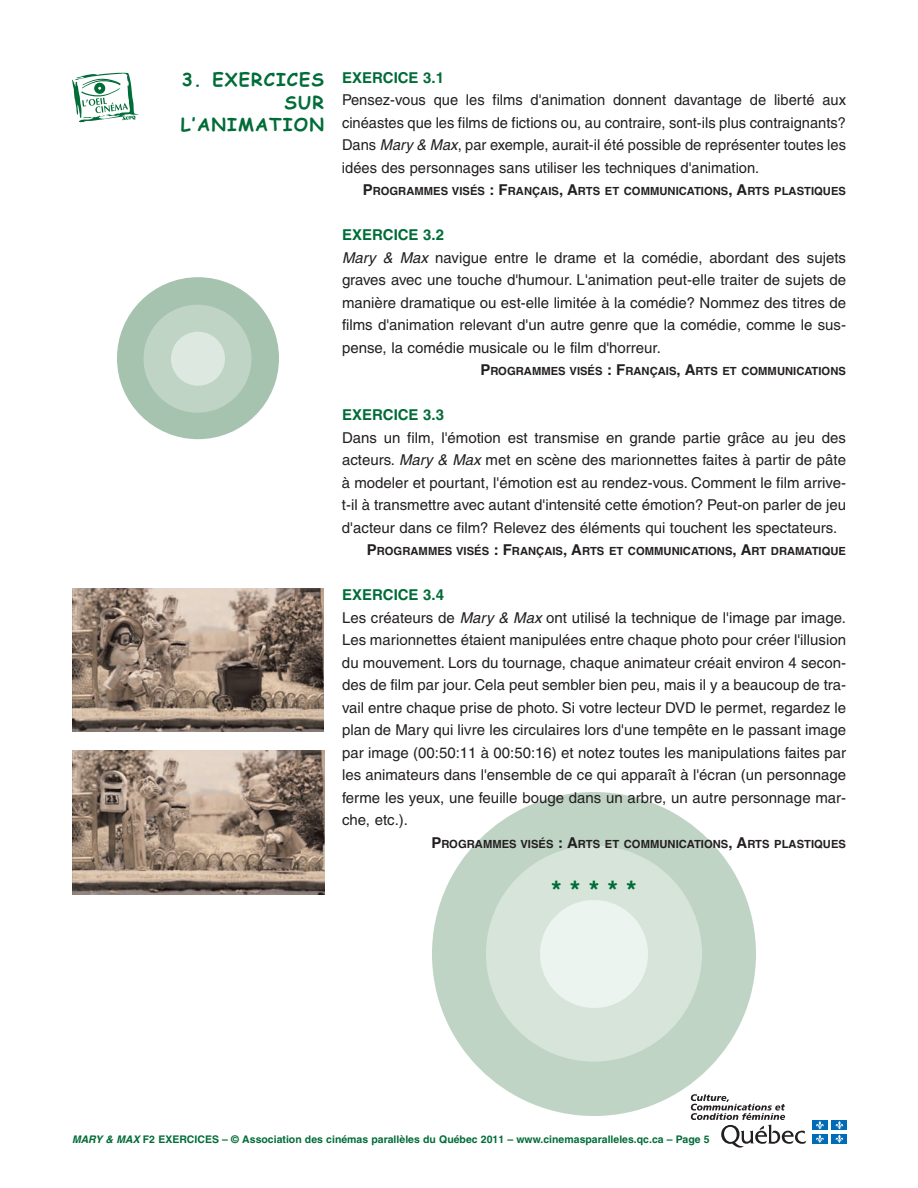
<style>
.page{position:relative;width:918px;height:1188px;background:#fff}
.page>*{position:absolute;margin:0;border:0;box-sizing:border-box;transform-origin:0 0}
.t1{font:700 27px "Helvetica";color:#006c37}
.t2{font:700 18px/22.5px "Comic Sans MS";letter-spacing:.06em;color:#006c37;text-align:right}
.t3{font:15px/22.5px "Helvetica";color:#231f20;text-align:justify}
.t4{font:700 15px "Helvetica";color:#006c37}
.t5{font:700 11.25px "Helvetica";color:#231f20}
.t6{font:700 10.5px "Helvetica";color:#006c37}
.s1{font-style:italic}
.s2{font-size:15px}
.s3{font-weight:700;color:#006c37}
</style>
<div class="page">
<div style="left:432px;top:792px;width:324px;height:324px;background:#c0d4c5;border-radius:50%"></div>
<div style="left:486px;top:846px;width:216px;height:216px;background:#d6e4da;border-radius:50%"></div>
<div style="left:540px;top:900px;width:108px;height:108px;background:#ecf4ef;border-radius:50%"></div>
<svg style="left:691px;top:1094px;width:115px;height:54px"></svg>
<div style="left:812px;top:1120px;width:15px;height:10px;background:#006cb7"></div>
<svg style="left:816px;top:1121px;width:8px;height:8px"></svg>
<div style="left:832px;top:1120px;width:15px;height:10px;background:#006cb7"></div>
<svg style="left:835px;top:1121px;width:8px;height:8px"></svg>
<div style="left:812px;top:1134px;width:15px;height:9px;background:#006cb7"></div>
<svg style="left:816px;top:1135px;width:8px;height:8px"></svg>
<div style="left:832px;top:1134px;width:15px;height:9px;background:#006cb7"></div>
<svg style="left:835px;top:1135px;width:8px;height:8px"></svg>
<svg style="left:72px;top:73px;width:67px;height:50px"></svg>
<img style="left:72px;top:588px;width:252px;height:144px">
<div style="left:117px;top:277px;width:162px;height:162px;background:#a5c3ae;border-radius:50%"></div>
<div style="left:144px;top:305px;width:107px;height:108px;background:#c0d4c5;border-radius:50%"></div>
<div style="left:171px;top:332px;width:54px;height:54px;background:#dde8e0;border-radius:50%"></div>
<img style="left:73px;top:750px;width:252px;height:144px">
<p class="t2" style="left:181px;top:69px;width:145px">3. EXERCICES<br>SUR<br>L’ANIMATION</p>
<p class="t4" style="left:342px;top:72px;width:104px">EXERCICE 3.1</p>
<p class="t3" style="left:342px;top:90px;width:506px">Pensez-vous que les films d'animation donnent davantage de liberté aux cinéastes que les films de fictions ou, au contraire, sont-ils plus contraignants?<br>Dans <span class="s1">Mary &amp; Max</span>, par exemple, aurait-il été possible de représenter toutes les idées des personnages sans utiliser les techniques d'animation.</p>
<p class="t5" style="left:363px;top:187px;width:485px"><span class="s2">P</span>ROGRAMMES VISÉS <span class="s2">: F</span>RANÇAIS<span class="s2">, A</span>RTS ET COMMUNICATIONS<span class="s2">, A</span>RTS PLASTIQUES</p>
<p class="t3" style="left:342px;top:225px;width:506px;text-align:left"><span class="s3">EXERCICE 3.2<br></span><span class="s1">Mary &amp; Max</span> navigue entre le drame et la comédie, abordant des sujets graves avec une touche d'humour. L'animation peut-elle traiter de sujets de manière dramatique ou est-elle limitée à la comédie? Nommez des titres de films d'animation relevant d'un autre genre que la comédie, comme le sus&shy;pense, la comédie musicale ou le film d'horreur.</p>
<p class="t5" style="left:480px;top:367px;width:367px"><span class="s2">P</span>ROGRAMMES VISÉS <span class="s2">: F</span>RANÇAIS<span class="s2">, A</span>RTS ET COMMUNICATIONS</p>
<p class="t4" style="left:342px;top:409px;width:104px">EXERCICE 3.3</p>
<p class="t3" style="left:342px;top:428px;width:506px">Dans un film, l'émotion est transmise en grande partie grâce au jeu des acteurs. <span class="s1">Mary &amp; Max</span> met en scène des marionnettes faites à partir de pâte à modeler et pourtant, l'émotion est au rendez-vous. Comment le film arrive&shy;t-il à transmettre avec autant d'intensité cette émotion? Peut-on parler de jeu d'acteur dans ce film? Relevez des éléments qui touchent les spectateurs.</p>
<p class="t5" style="left:367px;top:547px;width:481px"><span class="s2">P</span>ROGRAMMES VISÉS <span class="s2">: F</span>RANÇAIS<span class="s2">, A</span>RTS ET COMMUNICATIONS<span class="s2">, A</span>RT DRAMATIQUE</p>
<p class="t3" style="left:342px;top:585px;width:506px;text-align:left"><span class="s3">EXERCICE 3.4<br></span>Les créateurs de <span class="s1">Mary &amp; Max</span> ont utilisé la technique de l'image par image.<br>Les marionnettes étaient manipulées entre chaque photo pour créer l'illusion du mouvement. Lors du tournage, chaque animateur créait environ 4 secon&shy;des de film par jour. Cela peut sembler bien peu, mais il y a beaucoup de tra&shy;vail entre chaque prise de photo. Si votre lecteur DVD le permet, regardez le plan de Mary qui livre les circulaires lors d'une tempête en le passant image par image (00:50:11 à 00:50:16) et notez toutes les manipulations faites par les animateurs dans l'ensemble de ce qui apparaît à l'écran (un personnage ferme les yeux, une feuille bouge dans un arbre, un autre personnage mar&shy;che, etc.).</p>
<p class="t5" style="left:431px;top:839px;width:416px"><span class="s2">P</span>ROGRAMMES VISÉS <span class="s2">: A</span>RTS ET COMMUNICATIONS<span class="s2">, A</span>RTS PLASTIQUES</p>
<h1 class="t1" style="left:551px;top:880px;width:87px">* * * * *</h1>
<p class="t6" style="left:72px;top:1135px;width:639px"><span class="s1">MARY &amp; MAX</span> F2 EXERCICES – © Association des cinémas parallèles du Québec 2011 – www.cinemasparalleles.qc.ca – Page 5</p>
</div>
